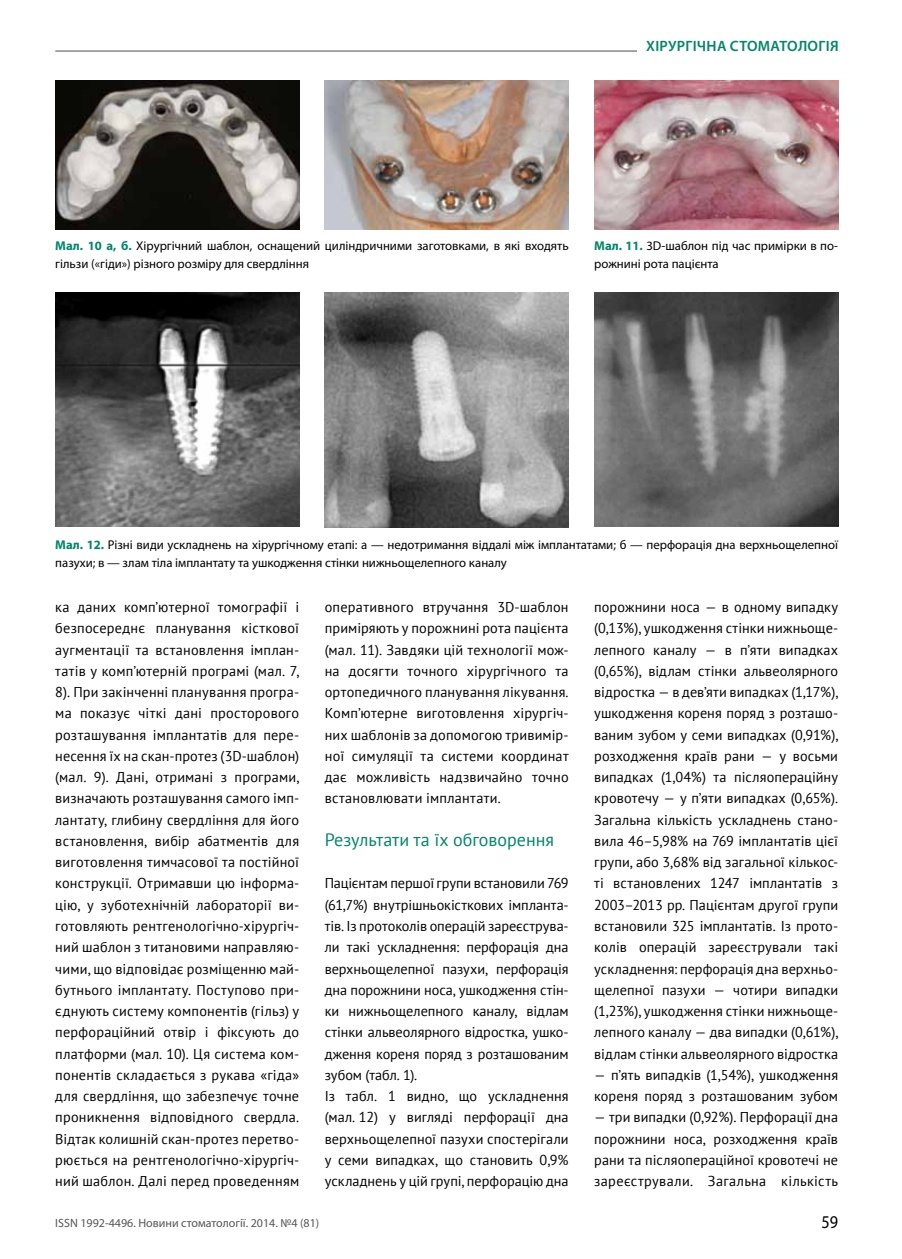
<style>
.page{position:relative;width:902px;height:1259px;background:#fff}
.page>*{position:absolute;margin:0;border:0;box-sizing:border-box;transform-origin:0 0}
.t1{font:18px "PT Sans";color:#008669}
.t2{font:18px "Myriad Pro";color:#000;scale:.9 1}
.t3{font:600 15px "Myriad Pro";letter-spacing:.02em;color:#008669}
.t4{font:14.25px/21.3px "PT Sans";letter-spacing:.005em;color:#000;text-align:justify}
.t5{font:12.75px/18px "Myriad Pro";color:#000}
.t6{font:12px "Myriad Pro";color:#565656}
.s1{font-weight:700;color:#008669}
</style>
<div class="page">
<hr style="left:55px;top:50px;width:688px;height:2px;background:#878786">
<div style="left:637px;top:40px;width:201px;height:20px;background:#fff"></div>
<img style="left:55px;top:80px;width:244px;height:149px">
<img style="left:325px;top:80px;width:243px;height:149px">
<img style="left:594px;top:80px;width:244px;height:149px">
<img style="left:55px;top:293px;width:244px;height:234px">
<img style="left:325px;top:293px;width:243px;height:234px">
<img style="left:594px;top:293px;width:244px;height:234px">
<p class="t3" style="left:646px;top:36px;width:194px">хірургічна стоматологія</p>
<p class="t5" style="left:55px;top:237px;width:515px"><span class="s1">Мал. 10 а, б.</span> Хірургічний шаблон, оснащений циліндричними заготовками, в які входять гільзи («гіди») різного розміру для свердління</p>
<p class="t5" style="left:594px;top:237px;width:245px"><span class="s1">Мал. 11.</span> 3D-шаблон під час примірки в по&shy;рожнині рота пацієнта</p>
<p class="t5" style="left:55px;top:535px;width:784px"><span class="s1">Мал. 12.</span> Різні види ускладнень на хірургічному етапі: а — недотримання віддалі між імплантатами; б — перфорація дна верхньощелепної пазухи; в — злам тіла імплантату та ушкодження стінки нижньощелепного каналу</p>
<p class="t4" style="left:55px;top:596px;width:245px">ка даних комп’ютерної томографії і безпосереднє планування кісткової аугментації та встановлення імплан&shy;татів у комп’ютерній програмі (мал. 7, 8). При закінченні планування програ&shy;ма показує чіткі дані просторового розташування імплантатів для пере&shy;несення їх на скан-протез (3D-шаблон) (мал. 9). Дані, отримані з програми, визначають розташування самого імп&shy;лантату, глибину свердління для його встановлення, вибір абатментів для виготовлення тимчасової та постійної конструкції. Отримавши цю інформа&shy;цію, у зуботехнічній лабораторії ви&shy;готовляють рентгенологічно-хірургіч&shy;ний шаблон з титановими направляю&shy;чими, що відповідає розміщенню май&shy;бутнього імплантату. Поступово при&shy;єднують систему компонентів (гільз) у перфораційний отвір і фіксують до платформи (мал. 10). Ця система ком&shy;понентів складається з рукава «гіда» для свердління, що забезпечує точне проникнення відповідного свердла.<br>Відтак колишній скан-протез перетво&shy;рюється на рентгенологічно-хірургіч&shy;ний шаблон. Далі перед проведенням</p>
<p class="t4" style="left:325px;top:596px;width:245px">оперативного втручання 3D-шаблон приміряють у порожнині рота пацієнта (мал. 11). Завдяки цій технології мож&shy;на досягти точного хірургічного та ортопедичного планування лікування.<br>Комп’ютерне виготовлення хірургіч&shy;них шаблонів за допомогою тривимір&shy;ної симуляції та системи координат дає можливість надзвичайно точно встановлювати імплантати.</p>
<p class="t1" style="left:325px;top:828px;width:231px">Результати та їх обговорення</p>
<p class="t4" style="left:325px;top:872px;width:245px;text-align:left">Пацієнтам першої групи встановили 769 (61,7%) внутрішньокісткових імпланта&shy;тів. Із протоколів операцій зареєструва&shy;ли такі ускладнення: перфорація дна верхньощелепної пазухи, перфорація дна порожнини носа, ушкодження стін&shy;ки нижньощелепного каналу, відлам стінки альвеолярного відростка, ушко&shy;дження кореня поряд з розташованим зубом (табл. 1).<br>Із табл. 1 видно, що ускладнення (мал. 12) у вигляді перфорації дна верхньощелепної пазухи спостерігали у семи випадках, що становить 0,9% ускладнень у цій групі, перфорацію дна</p>
<p class="t4" style="left:594px;top:596px;width:245px">порожнини носа — в одному випадку (0,13%), ушкодження стінки нижньоще&shy;лепного каналу — в п’яти випадках (0,65%), відлам стінки альвеолярного відростка — в дев’яти випадках (1,17%), ушкодження кореня поряд з розташо&shy;ваним зубом у семи випадках (0,91%), розходження країв рани — у восьми випадках (1,04%) та післяопераційну кровотечу — у п’яти випадках (0,65%).<br>Загальна кількість ускладнень стано&shy;вила 46–5,98% на 769 імплантатів цієї групи, або 3,68% від загальної кількос&shy;ті встановлених 1247 імплантатів з 2003–2013 рр. Пацієнтам другої групи встановили 325 імплантатів. Із прото&shy;колів операцій зареєстрували такі ускладнення: перфорація дна верхньо&shy;щелепної пазухи — чотири випадки (1,23%), ушкодження стінки нижньоще&shy;лепного каналу — два випадки (0,61%), відлам стінки альвеолярного відростка</p>
<p class="t4" style="left:594px;top:1064px;width:245px">— п’ять випадків (1,54%), ушкодження кореня поряд з розташованим зубом</p>
<p class="t4" style="left:594px;top:1106px;width:245px">— три випадки (0,92%). Перфорації дна порожнини носа, розходження країв рани та післяопераційної кровотечі не зареєстрували. Загальна кількість</p>
<p class="t6" style="left:55px;top:1215px;width:265px">ISSN 1992-4496. Новини стоматології. 2014. №4 (81)</p>
<p class="t2" style="left:821px;top:1211px;width:20px">59</p>
</div>
